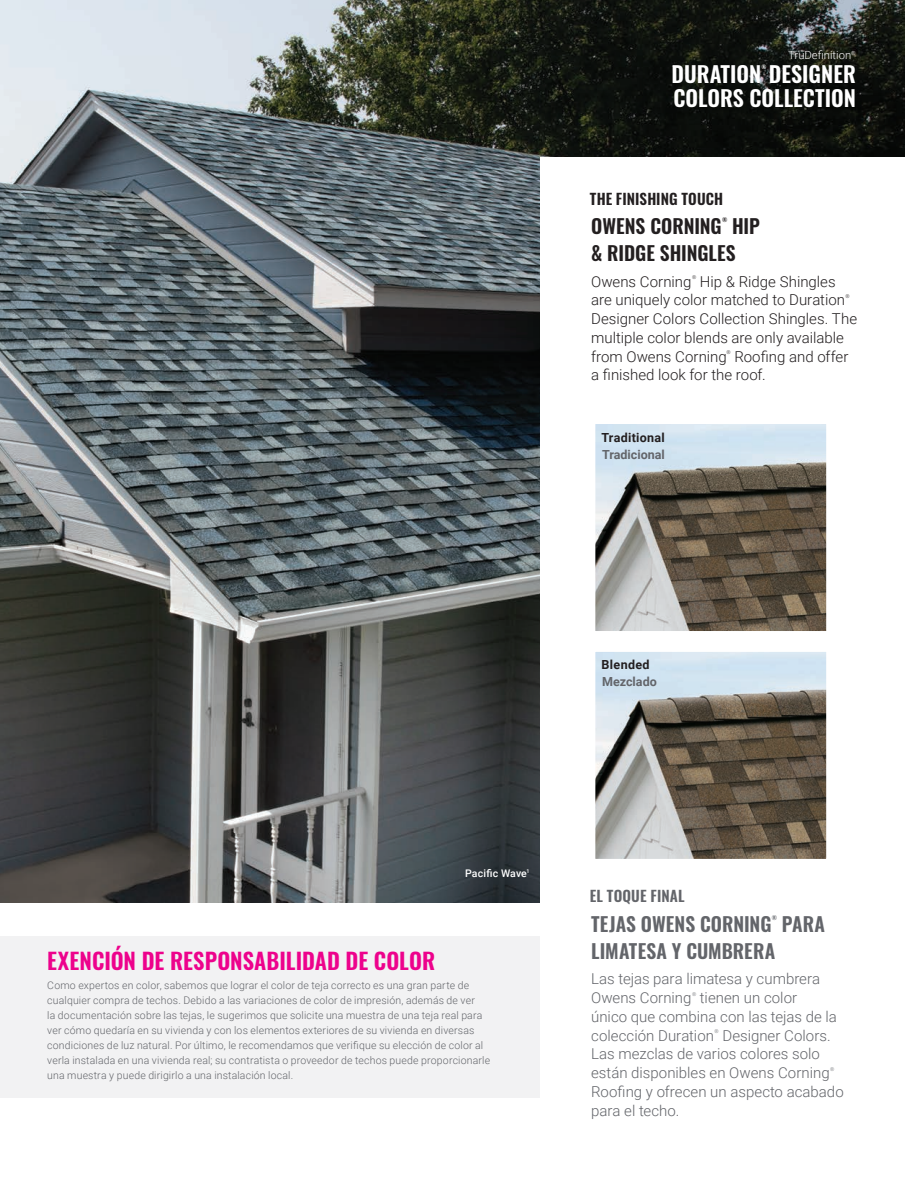
<style>
.page{position:relative;width:905px;height:1188px;background:#fff}
.page>*{position:absolute;margin:0;border:0;box-sizing:border-box;transform-origin:0 0}
.t1{font:600 22.5px "Oswald";color:#ed028c}
.t2{font:600 21.9px "Oswald";color:#fff}
.Subhead{font:600 19.5px "Oswald";color:#63656a}
.Subhead-2{font:600 19.5px/27px "Oswald";letter-spacing:-.005em;color:#231f20}
.t3{font:300 15px/18.8px "Roboto";color:#63656a}
.t4{font:300 15px/18.8px "Roboto";color:#231f20}
.Subhead-3{font:600 15px "Oswald";letter-spacing:.005em;color:#231f20}
.Subhead-4{font:600 15px "Oswald";letter-spacing:.015em;color:#63656a}
.Cover_Title{font:700 12.6px "Roboto";color:#63656a}
.Cover_Title-2{font:700 12.6px "Roboto";letter-spacing:.025em;color:#231f20}
.t5{font:300 11.25px "Roboto";color:#fff}
.t6{font:300 10.5px/15px "Roboto";letter-spacing:.015em;color:#63656a}
.shingle_name_citation{font:500 10.5px "Roboto";letter-spacing:.02em;color:#fff}
.Subhead-5{font:600 5.85px "Oswald";color:#231f20}
.Subhead-6{font:600 5.85px "Oswald";color:#63656a}
.t7{font:600 5.55px "Oswald";color:#fff}
.t8{font:300 5.25px "Roboto";color:#231f20}
.t9{font:300 5.25px "Roboto";color:#63656a}
</style>
<div class="page">
<div style="left:0;top:936px;width:540px;height:161px;background:#f2f2f3"></div>
<img style="left:0;top:0;width:904px;height:902px">
<div style="left:540px;top:158px;width:364px;height:1030px;background:#fff"></div>
<img style="left:596px;top:425px;width:228px;height:205px">
<div style="left:589px;top:418px;width:242px;height:219px;border:6px solid #fff"></div>
<img style="left:596px;top:653px;width:228px;height:204px">
<div style="left:589px;top:646px;width:242px;height:218px;border:6px solid #fff"></div>
<p class="t5" style="left:788px;top:47px;width:69px">TruDefinition<sup>®</sup></p>
<p class="t2" style="left:671px;top:63px;width:186px">DURATION DESIGNER</p>
<p class="t7" style="left:761px;top:64px;width:6px">®</p>
<p class="t2" style="left:673px;top:87px;width:184px">COLORS COLLECTION</p>
<p class="Subhead-3" style="left:589px;top:191px;width:135px">THE FINISHING TOUCH</p>
<p class="Subhead-2" style="left:591px;top:214px;width:132px">OWENS CORNING</p>
<p class="Subhead-5" style="left:722px;top:216px;width:7px">®</p>
<p class="Subhead-2" style="left:591px;top:214px;width:170px;text-indent:141px">HIP &amp; RIDGE SHINGLES</p>
<p class="t4" style="left:591px;top:271px;width:102px">Owens Corning</p>
<p class="t8" style="left:692px;top:274px;width:6px">®</p>
<p class="t4" style="left:591px;top:271px;width:255px;text-indent:109px">Hip &amp; Ridge Shingles are uniquely color matched to Duration</p>
<p class="t8" style="left:845px;top:292px;width:6px">®</p>
<p class="t4" style="left:591px;top:309px;width:267px">Designer Colors Collection Shingles. The multiple color blends are only available from Owens Corning</p>
<p class="t4" style="left:591px;top:346px;width:259px;text-indent:143px">Roofing and offer a finished look for the roof.</p>
<p class="t8" style="left:726px;top:349px;width:6px">®</p>
<p class="Cover_Title-2" style="left:601px;top:429px;width:65px">Traditional</p>
<p class="Cover_Title" style="left:602px;top:445px;width:64px">Tradicional</p>
<p class="Cover_Title-2" style="left:601px;top:656px;width:50px">Blended</p>
<p class="Cover_Title" style="left:602px;top:673px;width:56px">Mezclado</p>
<p class="t1" style="left:47px;top:949px;width:389px">EXENCIÓN DE RESPONSABILIDAD DE COLOR</p>
<p class="shingle_name_citation" style="left:465px;top:866px;width:66px">Pacific Wave<sup>1</sup></p>
<p class="t6" style="left:47px;top:977px;width:444px">Como expertos en color, sabemos que lograr el color de teja correcto es una gran parte de cualquier compra de techos. Debido a las variaciones de color de impresión, además de ver<br>la documentación sobre las tejas, le sugerimos que solicite una muestra de una teja real para ver cómo quedaría en su vivienda y con los elementos exteriores de su vivienda en diversas condiciones de luz natural. Por último, le recomendamos que verifique su elección de color al verla instalada en una vivienda real; su contratista o proveedor de techos puede proporcionarle una muestra y puede dirigirlo a una instalación local.</p>
<p class="Subhead-4" style="left:589px;top:888px;width:96px">EL TOQUE FINAL</p>
<p class="Subhead" style="left:591px;top:914px;width:182px">TEJAS OWENS CORNING</p>
<p class="Subhead-6" style="left:771px;top:914px;width:7px">®</p>
<p class="Subhead" style="left:782px;top:914px;width:45px">PARA</p>
<p class="Subhead" style="left:591px;top:941px;width:185px">LIMATESA Y CUMBRERA</p>
<p class="t3" style="left:591px;top:969px;width:230px">Las tejas para limatesa y cumbrera<br>Owens Corning</p>
<p class="t3" style="left:591px;top:988px;width:247px;text-indent:109px">tienen un color único que combina con las tejas de la colección Duration</p>
<p class="t9" style="left:692px;top:990px;width:6px">®</p>
<p class="t3" style="left:591px;top:1025px;width:241px;text-indent:131px">Designer Colors.<br>Las mezclas de varios colores solo están disponibles en Owens Corning</p>
<p class="t9" style="left:714px;top:1028px;width:6px">®</p>
<p class="t9" style="left:830px;top:1065px;width:6px">®</p>
<p class="t3" style="left:591px;top:1082px;width:254px">Roofing y ofrecen un aspecto acabado para el techo.</p>
</div>
